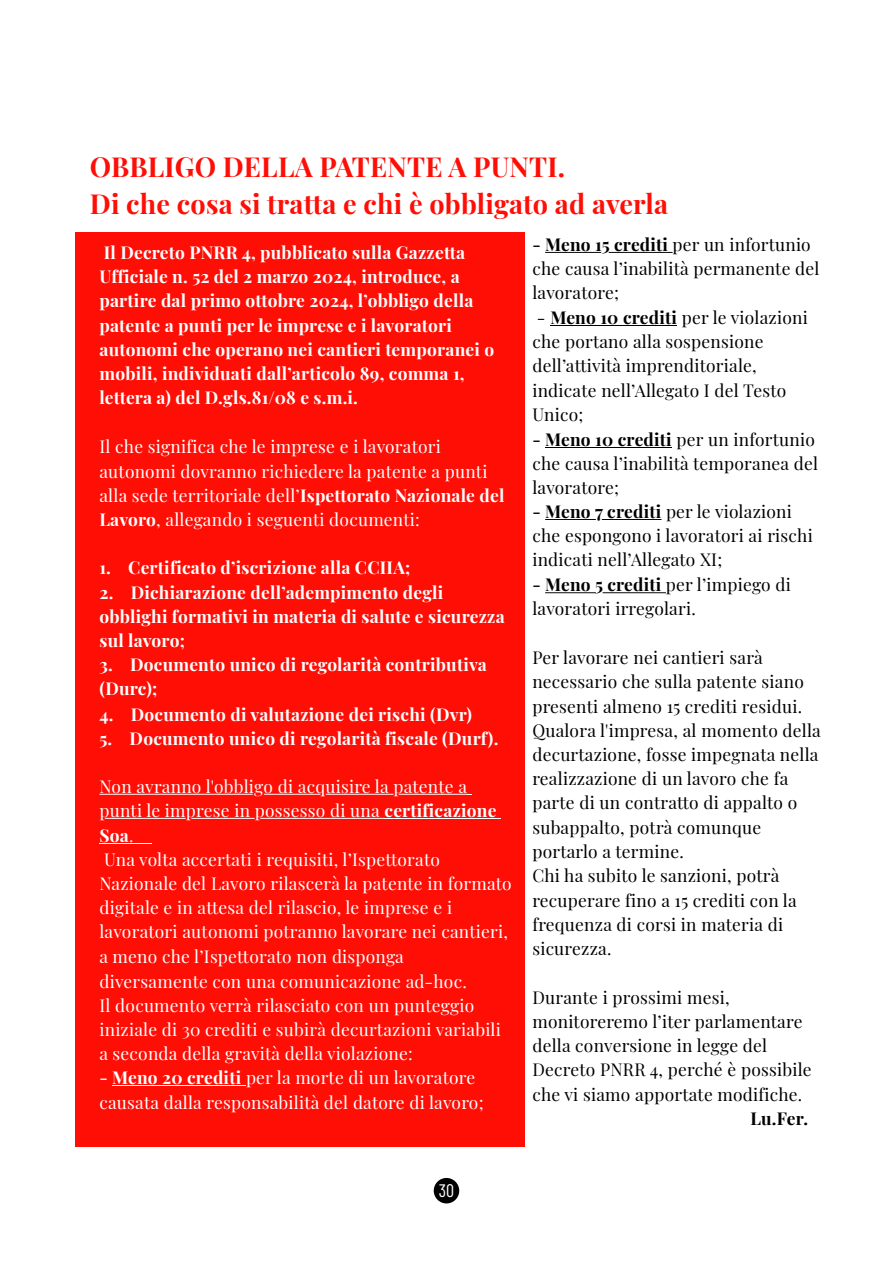
<style>
.page{position:relative;width:893px;height:1263px;background:#fff}
.page>*{position:absolute;margin:0;border:0;box-sizing:border-box;transform-origin:0 0}
.t1{font:700 27px/37.7px "Playfair Display";letter-spacing:.01em;color:#ff0e06}
.t2{font:18px "Barlow Condensed";color:#fff}
.t3{font:17.4px/24.3px "Playfair Display";letter-spacing:.015em;color:#000}
.t4{font:17.4px/24.3px "Playfair Display";letter-spacing:.015em;color:#fff}
.t5{font:700 17.4px/24.3px "Playfair Display";letter-spacing:.015em;color:#fff}
.t6{font:700 17.4px "Playfair Display";color:#000}
.s1{font-weight:700}
</style>
<div class="page">
<div style="left:75px;top:233px;width:450px;height:914px;background:#ff0e06"></div>
<hr style="left:399px;top:794px;width:69px;height:1px;background:#fff">
<hr style="left:326px;top:794px;width:67px;height:1px;background:#fff">
<hr style="left:264px;top:794px;width:56px;height:1px;background:#fff">
<hr style="left:99px;top:794px;width:154px;height:1px;background:#fff">
<hr style="left:260px;top:818px;width:125px;height:1px;background:#fff">
<hr style="left:191px;top:818px;width:64px;height:1px;background:#fff">
<hr style="left:105px;top:818px;width:81px;height:1px;background:#fff">
<hr style="left:385px;top:818px;width:112px;height:1px;background:#fff">
<hr style="left:99px;top:843px;width:30px;height:1px;background:#fff">
<svg style="left:129px;top:843px;width:23px;height:1px"></svg>
<hr style="left:112px;top:1085px;width:129px;height:1px;background:#fff">
<hr style="left:609px;top:252px;width:64px;height:1px;background:#000">
<hr style="left:545px;top:252px;width:56px;height:1px;background:#000">
<hr style="left:550px;top:325px;width:127px;height:1px;background:#000">
<hr style="left:545px;top:447px;width:127px;height:1px;background:#000">
<hr style="left:602px;top:519px;width:59px;height:1px;background:#000">
<hr style="left:545px;top:519px;width:51px;height:1px;background:#000">
<hr style="left:603px;top:592px;width:63px;height:1px;background:#000">
<hr style="left:545px;top:592px;width:51px;height:1px;background:#000">
<div style="left:434px;top:1178px;width:25px;height:25px;background:#000;border-radius:50%"></div>
<h1 class="t1" style="left:90px;top:145px;width:580px">OBBLIGO DELLA PATENTE A PUNTI.<br>Di che cosa si tratta e chi è obbligato ad averla</h1>
<p class="t5" style="left:99px;top:239px;width:396px">Il Decreto PNRR 4, pubblicato sulla Gazzetta Ufficiale n. 52 del 2 marzo 2024, introduce, a partire dal primo ottobre 2024, l’obbligo della patente a punti per le imprese e i lavoratori autonomi che operano nei cantieri temporanei o mobili, individuati dall’articolo 89, comma 1, lettera a) del D.gls.81/08 e s.m.i.</p>
<p class="t4" style="left:99px;top:433px;width:406px">Il che significa che le imprese e i lavoratori autonomi dovranno richiedere la patente a punti alla sede territoriale dell’<span class="s1">Ispettorato Nazionale del Lavoro</span>, allegando i seguenti documenti:</p>
<p class="t5" style="left:99px;top:554px;width:312px">1. Certificato d’iscrizione alla CCIIA;</p>
<p class="t5" style="left:99px;top:579px;width:407px">2. Dichiarazione dell’adempimento degli obblighi formativi in materia di salute e sicurezza sul lavoro;</p>
<p class="t5" style="left:99px;top:651px;width:389px">3. Documento unico di regolarità contributiva (Durc);</p>
<p class="t5" style="left:99px;top:700px;width:374px">4. Documento di valutazione dei rischi (Dvr)</p>
<p class="t5" style="left:99px;top:724px;width:400px">5. Documento unico di regolarità fiscale (Durf).</p>
<p class="t4" style="left:99px;top:773px;width:414px">Non avranno l'obbligo di acquisire la patente a punti le imprese in possesso di una <span class="s1">certificazione Soa</span>.<br>Una volta accertati i requisiti, l’Ispettorato Nazionale del Lavoro rilascerà la patente in formato digitale e in attesa del rilascio, le imprese e i lavoratori autonomi potranno lavorare nei cantieri, a meno che l’Ispettorato non disponga diversamente con una comunicazione ad-hoc.<br>Il documento verrà rilasciato con un punteggio iniziale di 30 crediti e subirà decurtazioni variabili a seconda della gravità della violazione:</p>
<p class="t4" style="left:99px;top:1063px;width:386px;line-height:25px"><span class="s1">- Meno 20 crediti</span> per la morte di un lavoratore causata dalla responsabilità del datore di lavoro;</p>
<p class="t3" style="left:532px;top:231px;width:289px"><span class="s1">- Meno 15 crediti</span> per un infortunio che causa l’inabilità permanente del lavoratore;</p>
<p class="t3" style="left:532px;top:304px;width:277px">- <span class="s1">Meno 10 crediti</span> per le violazioni che portano alla sospensione dell’attività imprenditoriale, indicate nell’Allegato I del Testo<br>Unico;</p>
<p class="t3" style="left:532px;top:426px;width:287px"><span class="s1">- Meno 10 crediti</span> per un infortunio che causa l’inabilità temporanea del lavoratore;</p>
<p class="t3" style="left:532px;top:498px;width:282px"><span class="s1">- Meno 7 crediti</span> per le violazioni che espongono i lavoratori ai rischi indicati nell’Allegato XI;</p>
<p class="t3" style="left:532px;top:571px;width:260px"><span class="s1">- Meno 5 crediti</span> per l’impiego di lavoratori irregolari.</p>
<p class="t3" style="left:532px;top:643px;width:290px">Per lavorare nei cantieri sarà necessario che sulla patente siano presenti almeno 15 crediti residui.<br>Qualora l'impresa, al momento della decurtazione, fosse impegnata nella realizzazione di un lavoro che fa parte di un contratto di appalto o subappalto, potrà comunque portarlo a termine.<br>Chi ha subito le sanzioni, potrà recuperare fino a 15 crediti con la frequenza di corsi in materia di sicurezza.</p>
<p class="t3" style="left:532px;top:984px;width:281px">Durante i prossimi mesi, monitoreremo l’iter parlamentare della conversione in legge del<br>Decreto PNRR 4, perché è possibile che vi siamo apportate modifiche.</p>
<p class="t6" style="left:750px;top:1105px;width:59px">Lu.Fer.</p>
<p class="t2" style="left:439px;top:1178px;width:17px">30</p>
</div>
